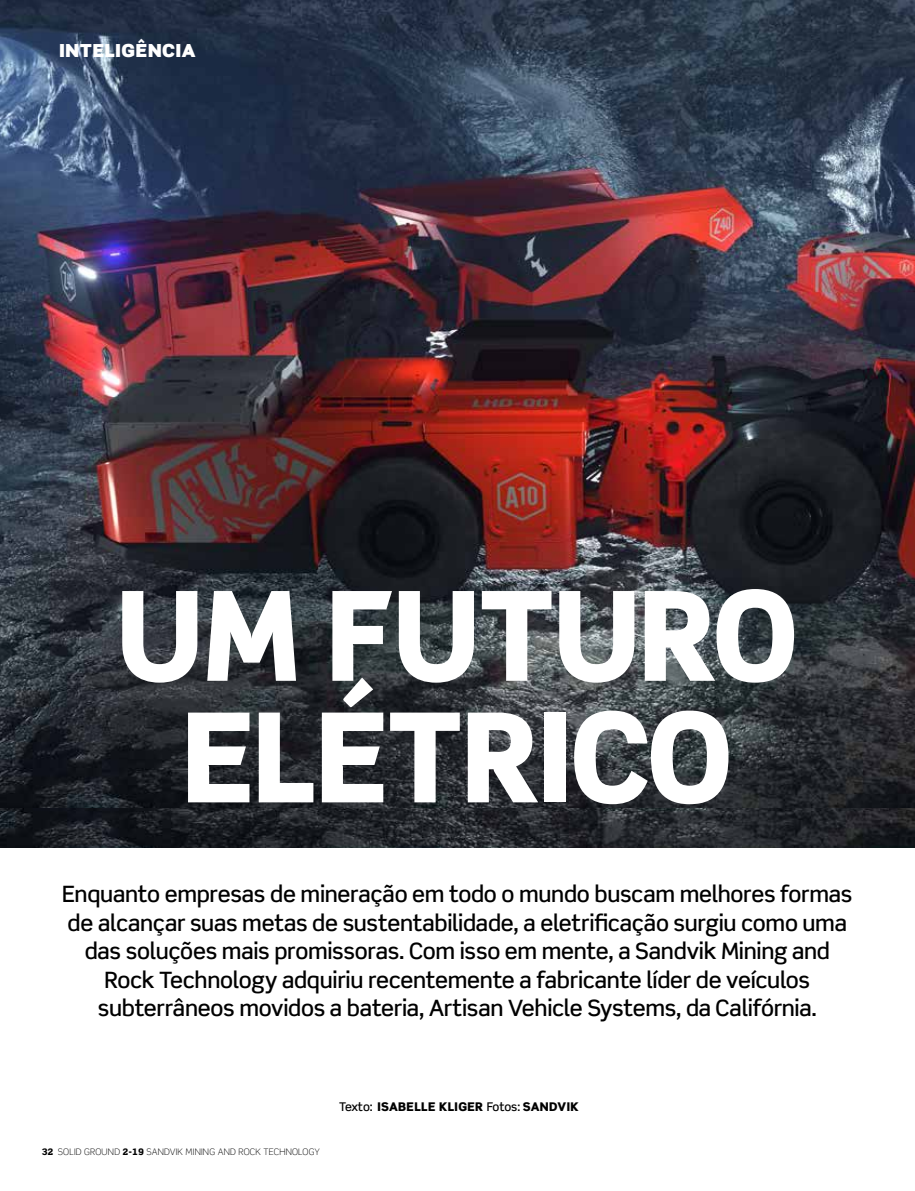
<style>
.page{position:relative;width:915px;height:1191px;background:#fff}
.page>*{position:absolute;margin:0;border:0;box-sizing:border-box;transform-origin:0 0}
.t1{font:900 124.5px/121.5px "Scene Pro";letter-spacing:-.01em;color:#fff;text-align:center;scale:.94 1}
.t2{font:500 22.5px/28.5px "Scene Pro";letter-spacing:-.015em;color:#000;text-align:center}
.t3{font:900 18px "Scene Pro";letter-spacing:.04em;color:#fff}
.t4{font:900 12px "Scene Pro";letter-spacing:.03em;color:#000}
.t5{font:300 9px "Scene Pro";letter-spacing:.025em;color:#000}
.s1{font-weight:900}
.s2{font-weight:500}
</style>
<div class="page">
<img style="left:0;top:807px;width:914px;height:40px">
<img style="left:0;top:0;width:914px;height:807px">
<p class="t3" style="left:60px;top:38px;width:137px">INTELIGÊNCIA</p>
<h1 class="t1" style="left:116px;top:573px;width:726px">UM FUTURO<br>ELÉTRICO</h1>
<p class="t2" style="left:62px;top:879px;width:791px">Enquanto empresas de mineração em todo o mundo buscam melhores formas de alcançar suas metas de sustentabilidade, a eletrificação surgiu como uma das soluções mais promissoras. Com isso em mente, a Sandvik Mining and Rock Technology adquiriu recentemente a fabricante líder de veículos subterrâneos movidos a bateria, Artisan Vehicle Systems, da Califórnia.</p>
<p class="t5" style="left:42px;top:1146px;width:280px"><span class="s1">32</span> SOLID GROUND <span class="s1">2-19</span> SANDVIK MINING AND ROCK TECHNOLOGY</p>
<p class="t4" style="left:339px;top:1098px;width:241px"><span class="s2">Texto:</span> ISABELLE KLIGER <span class="s2">Fotos:</span> SANDVIK</p>
</div>
